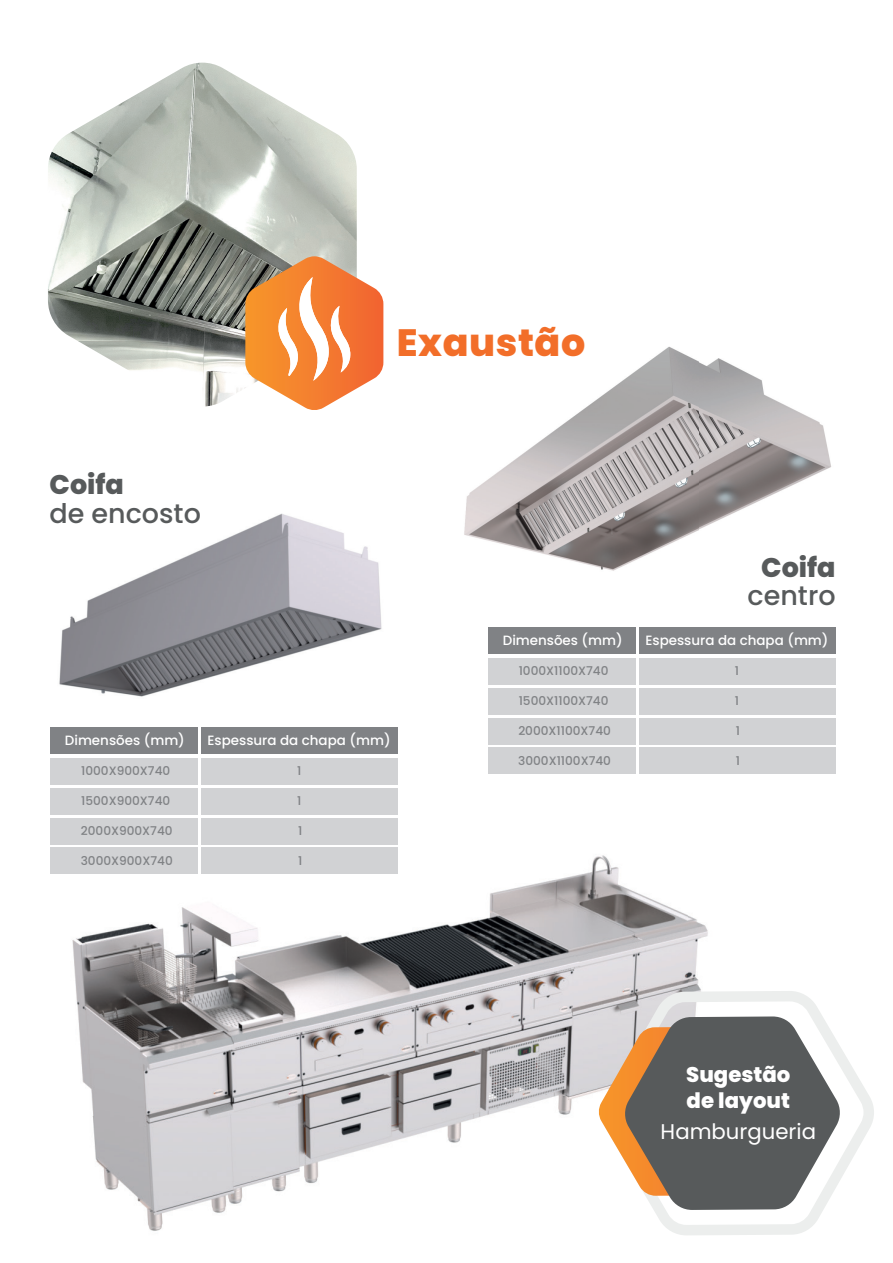
<style>
.page{position:relative;width:893px;height:1263px;background:#fff}
.page>*{position:absolute;margin:0;border:0;box-sizing:border-box;transform-origin:0 0}
.t1{font:800 37.95px "Poppins";letter-spacing:.015em;color:#f26e29}
.t2{font:500 27px "Poppins";color:#575a5b}
.t3{font:800 27px "Poppins";color:#575a5b}
.t4{font:800 21.3px/25px "Poppins";color:#fff}
.t5{font:21.3px "Poppins";color:#fff}
.t6{font:500 13.5px "Poppins";color:#fff}
.t7{font:500 12.15px "Poppins";color:#808285}
</style>
<div class="page">
<img style="left:50px;top:513px;width:348px;height:215px">
<img style="left:464px;top:346px;width:367px;height:225px">
<img style="left:50px;top:814px;width:658px;height:417px">
<svg style="left:602px;top:991px;width:272px;height:244px"></svg>
<svg style="left:598px;top:1016px;width:243px;height:194px;background:#898179"></svg>
<div style="left:50px;top:728px;width:148px;height:26px;background:#808285"></div>
<div style="left:201px;top:728px;width:197px;height:26px;background:#808285"></div>
<div style="left:50px;top:758px;width:148px;height:26px;background:#d1d2d4"></div>
<div style="left:201px;top:758px;width:197px;height:26px;background:#d1d2d4"></div>
<div style="left:50px;top:788px;width:148px;height:26px;background:#d1d2d4"></div>
<div style="left:201px;top:788px;width:197px;height:26px;background:#d1d2d4"></div>
<div style="left:50px;top:818px;width:148px;height:26px;background:#d1d2d4"></div>
<div style="left:201px;top:818px;width:197px;height:26px;background:#d1d2d4"></div>
<div style="left:50px;top:848px;width:148px;height:26px;background:#d1d2d4"></div>
<div style="left:201px;top:848px;width:197px;height:26px;background:#d1d2d4"></div>
<div style="left:488px;top:628px;width:148px;height:26px;background:#808285"></div>
<div style="left:639px;top:628px;width:197px;height:26px;background:#808285"></div>
<div style="left:488px;top:658px;width:148px;height:26px;background:#d1d2d4"></div>
<div style="left:639px;top:658px;width:197px;height:26px;background:#d1d2d4"></div>
<div style="left:488px;top:688px;width:148px;height:26px;background:#d1d2d4"></div>
<div style="left:639px;top:688px;width:197px;height:26px;background:#d1d2d4"></div>
<div style="left:488px;top:718px;width:148px;height:26px;background:#d1d2d4"></div>
<div style="left:639px;top:718px;width:197px;height:26px;background:#d1d2d4"></div>
<div style="left:488px;top:748px;width:148px;height:26px;background:#d1d2d4"></div>
<div style="left:639px;top:748px;width:197px;height:26px;background:#d1d2d4"></div>
<img style="left:48px;top:63px;width:309px;height:344px">
<svg style="left:245px;top:256px;width:138px;height:154px"></svg>
<h1 class="t1" style="left:397px;top:320px;width:190px">Exaustão</h1>
<h2 class="t3" style="left:50px;top:469px;width:76px">Coifa</h2>
<h2 class="t2" style="left:50px;top:497px;width:153px">de encosto</h2>
<p class="t6" style="left:65px;top:733px;width:122px">Dimensões (mm)</p>
<p class="t6" style="left:208px;top:733px;width:185px">Espessura da chapa (mm)</p>
<p class="t7" style="left:81px;top:764px;width:91px">1000X900X740</p>
<p class="t7" style="left:297px;top:764px;width:6px">1</p>
<p class="t7" style="left:81px;top:794px;width:91px">1500X900X740</p>
<p class="t7" style="left:297px;top:794px;width:6px">1</p>
<p class="t7" style="left:81px;top:824px;width:93px">2000X900X740</p>
<p class="t7" style="left:298px;top:824px;width:6px">1</p>
<p class="t7" style="left:81px;top:853px;width:94px">3000X900X740</p>
<p class="t7" style="left:298px;top:853px;width:6px">1</p>
<h2 class="t3" style="left:761px;top:552px;width:76px">Coifa</h2>
<h2 class="t2" style="left:748px;top:580px;width:90px">centro</h2>
<p class="t6" style="left:503px;top:633px;width:122px">Dimensões (mm)</p>
<p class="t6" style="left:645px;top:633px;width:185px">Espessura da chapa (mm)</p>
<p class="t7" style="left:519px;top:664px;width:91px">1000X1100X740</p>
<p class="t7" style="left:735px;top:664px;width:6px">1</p>
<p class="t7" style="left:519px;top:694px;width:91px">1500X1100X740</p>
<p class="t7" style="left:735px;top:694px;width:6px">1</p>
<p class="t7" style="left:518px;top:724px;width:94px">2000X1100X740</p>
<p class="t7" style="left:736px;top:724px;width:6px">1</p>
<p class="t7" style="left:518px;top:753px;width:94px">3000X1100X740</p>
<p class="t7" style="left:736px;top:753px;width:6px">1</p>
<h3 class="t4" style="left:686px;top:1062px;width:106px">Sugestão de layout</h3>
<h3 class="t5" style="left:661px;top:1119px;width:157px">Hamburgueria</h3>
</div>
